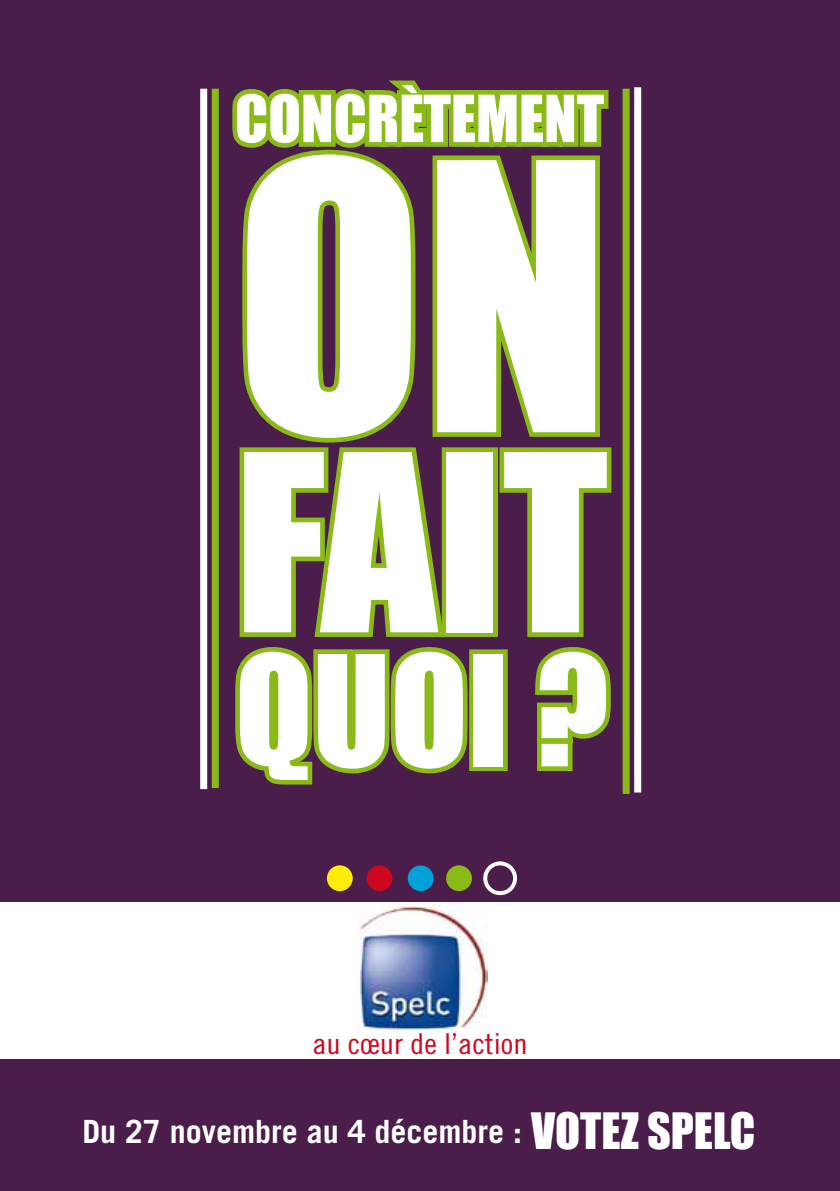
<style>
.page{position:relative;width:840px;height:1191px;background:#fff}
.page>*{position:absolute;margin:0;border:0;box-sizing:border-box;transform-origin:0 0}
.t1{font:344px "Impact";color:#fff}
.t2{font:228px "Impact";color:#fff}
.t3{font:142px "Impact";color:#fff}
.t4{font:60px "Impact";color:#fff}
.t5{font:700 32px "Trade Gothic";color:#fff}
.t6{font:28.8px "Trade Gothic Cond Eighteen";color:#cd071e;scale:1.11 1}
.s1{font-family:"Impact";font-weight:400;font-size:46px}
</style>
<div class="page">
<div style="left:0;top:0;width:839px;height:1191px;background:#4a1d4a"></div>
<div style="left:200px;top:89px;width:7px;height:700px;background:#fff"></div>
<svg style="left:634px;top:87px;width:6px;height:705px;background:#f8f7f8"></svg>
<div style="left:212px;top:89px;width:7px;height:699px;background:#89ba17"></div>
<div style="left:622px;top:89px;width:7px;height:705px;background:#89ba17"></div>
<svg style="left:232px;top:80px;width:377px;height:67px"></svg>
<svg style="left:237px;top:145px;width:183px;height:261px"></svg>
<svg style="left:432px;top:155px;width:168px;height:282px"></svg>
<div style="left:441px;top:447px;width:56px;height:190px;border:9px solid #89ba17"></div>
<svg style="left:235px;top:406px;width:237px;height:379px"></svg>
<div style="left:469px;top:649px;width:38px;height:122px;border:9px solid #89ba17"></div>
<svg style="left:494px;top:447px;width:118px;height:324px"></svg>
<div style="left:0;top:902px;width:839px;height:156px;background:#fff"></div>
<div style="left:327px;top:865px;width:25px;height:26px;background:#ffed00;border-radius:50%"></div>
<div style="left:366px;top:865px;width:26px;height:26px;background:#cd071e;border-radius:50%"></div>
<div style="left:407px;top:865px;width:26px;height:26px;background:#00a0d8;border-radius:50%"></div>
<div style="left:446px;top:865px;width:25px;height:26px;background:#89ba17;border-radius:50%"></div>
<div style="left:483px;top:861px;width:33px;height:34px;border:4px solid #fff;border-radius:50%"></div>
<img style="left:359px;top:902px;width:128px;height:129px">
<h3 class="t4" style="left:235px;top:72px;width:370px">CONCRÈTEMENT</h3>
<h1 class="t1" style="left:235px;top:30px;width:376px">ON</h1>
<h2 class="t2" style="left:235px;top:366px;width:374px">FAIT</h2>
<h3 class="t3" style="left:235px;top:600px;width:375px">QUOI ?</h3>
<p class="t6" style="left:312px;top:1026px;width:195px">au cœur de l’action</p>
<p class="t5" style="left:82px;top:1112px;width:671px">Du 27 novembre au 4 décembre : <span class="s1">VOTEZ SPELC</span></p>
</div>
